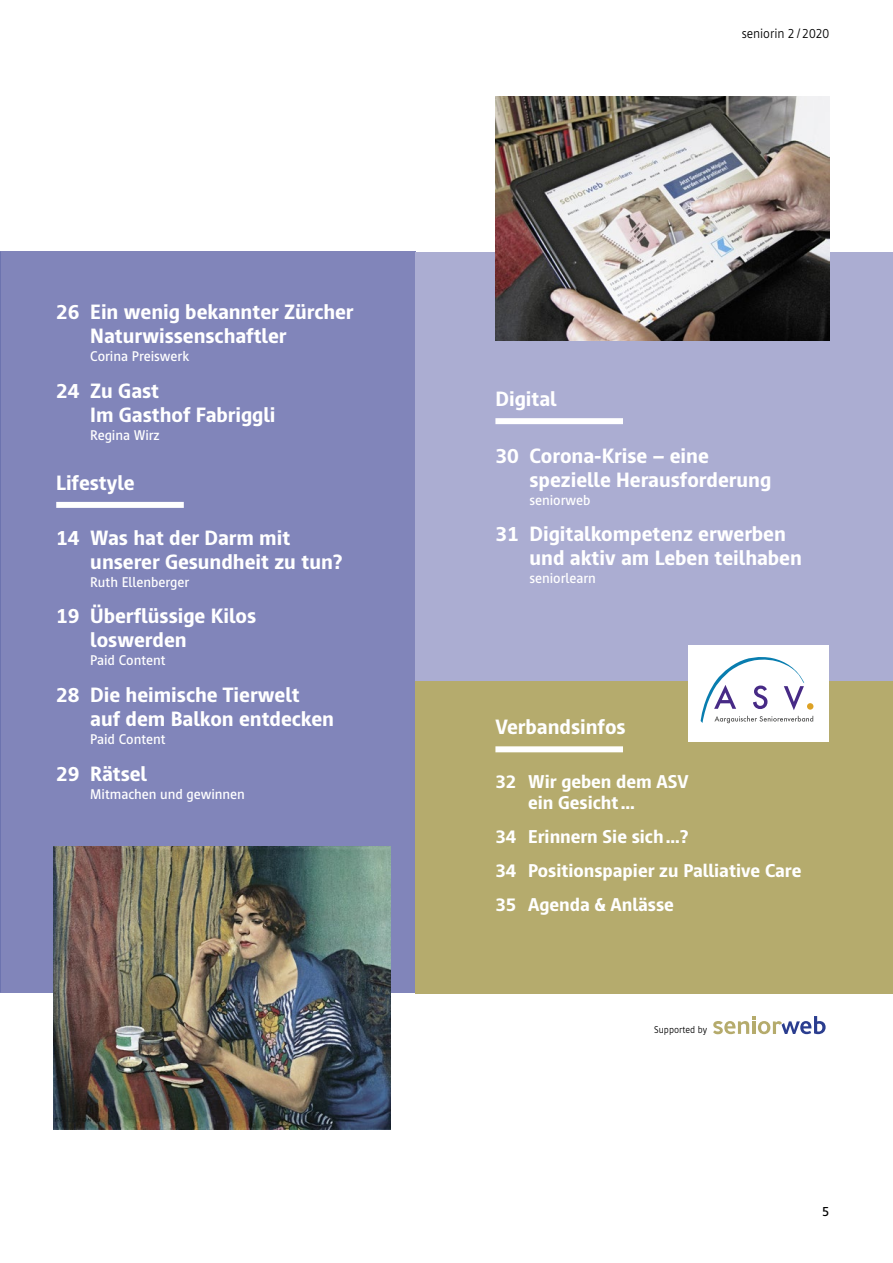
<style>
.page{position:relative;width:893px;height:1263px;background:#fff}
.page>*{position:absolute;margin:0;border:0;box-sizing:border-box;transform-origin:0 0}
.t1{font:800 21px/24px "Cast";color:#fff}
.t2{font:800 18.75px/34px "Cast";color:#fff}
.t3{font:500 14.25px "Cast";color:#fff}
.t4{font:300 13.5px "Cast";color:#000}
.t5{font:500 13.5px "Cast";color:#000}
.t6{font:300 9.9px "Cast";color:#000}
</style>
<div class="page">
<svg style="left:713px;top:1016px;width:113px;height:18px"></svg>
<div style="left:0;top:252px;width:416px;height:741px;background:#8185ba"></div>
<div style="left:416px;top:252px;width:477px;height:513px;background:#abadd2"></div>
<div style="left:416px;top:681px;width:477px;height:312px;background:#b5ab6d"></div>
<div style="left:688px;top:645px;width:141px;height:97px;background:#fff"></div>
<svg style="left:701px;top:657px;width:112px;height:66px"></svg>
<div style="left:495px;top:418px;width:128px;height:6px;background:#fff"></div>
<div style="left:495px;top:746px;width:128px;height:6px;background:#fff"></div>
<img style="left:495px;top:96px;width:334px;height:245px">
<div style="left:56px;top:502px;width:128px;height:6px;background:#fff"></div>
<img style="left:53px;top:846px;width:337px;height:284px">
<p class="t1" style="left:90px;top:300px;width:265px;text-indent:-34px">26 Ein wenig bekannter Zürcher<br>Naturwissenschaftler</p>
<p class="t3" style="left:90px;top:348px;width:100px">Corina Preiswerk</p>
<p class="t1" style="left:90px;top:378px;width:187px;text-indent:-34px">24 Zu Gast<br>Im Gasthof Fabriggli</p>
<p class="t3" style="left:90px;top:427px;width:71px">Regina Wirz</p>
<p class="t1" style="left:56px;top:470px;width:80px">Lifestyle</p>
<p class="t1" style="left:90px;top:525px;width:254px;text-indent:-34px">14 Was hat der Darm mit unserer Gesundheit zu tun?</p>
<p class="t3" style="left:90px;top:574px;width:100px">Ruth Ellenberger</p>
<p class="t1" style="left:90px;top:604px;width:167px;text-indent:-34px">19 Überflüssige Kilos loswerden</p>
<p class="t3" style="left:90px;top:652px;width:77px">Paid Content</p>
<p class="t1" style="left:90px;top:682px;width:245px;text-indent:-34px">28 Die heimische Tierwelt auf dem Balkon entdecken</p>
<p class="t3" style="left:90px;top:731px;width:77px">Paid Content</p>
<p class="t1" style="left:56px;top:761px;width:92px">29 Rätsel</p>
<p class="t3" style="left:90px;top:786px;width:156px">Mitmachen und gewinnen</p>
<p class="t4" style="left:742px;top:26px;width:89px">seniorin 2 / 2020</p>
<p class="t1" style="left:495px;top:386px;width:63px">Digital</p>
<p class="t1" style="left:529px;top:443px;width:243px;text-indent:-34px">30 Corona-Krise – eine spezielle Herausforderung</p>
<p class="t3" style="left:529px;top:492px;width:63px">seniorweb</p>
<p class="t1" style="left:529px;top:522px;width:274px;text-indent:-34px">31 Digitalkompetenz erwerben und aktiv am Leben teilhaben</p>
<p class="t3" style="left:529px;top:570px;width:68px">seniorlearn</p>
<p class="t1" style="left:495px;top:714px;width:132px">Verbandsinfos</p>
<p class="t2" style="left:528px;top:770px;width:162px;line-height:21.8px;text-indent:-33px">32 Wir geben dem ASV ein Gesicht...</p>
<p class="t2" style="left:495px;top:819px;width:307px">34 Erinnern Sie sich…?<br>34 Positionspapier zu Palliative Care<br>35 Agenda &amp; Anlässe</p>
<p class="t6" style="left:654px;top:1025px;width:54px">Supported by</p>
<p class="t5" style="left:822px;top:1204px;width:9px">5</p>
</div>
